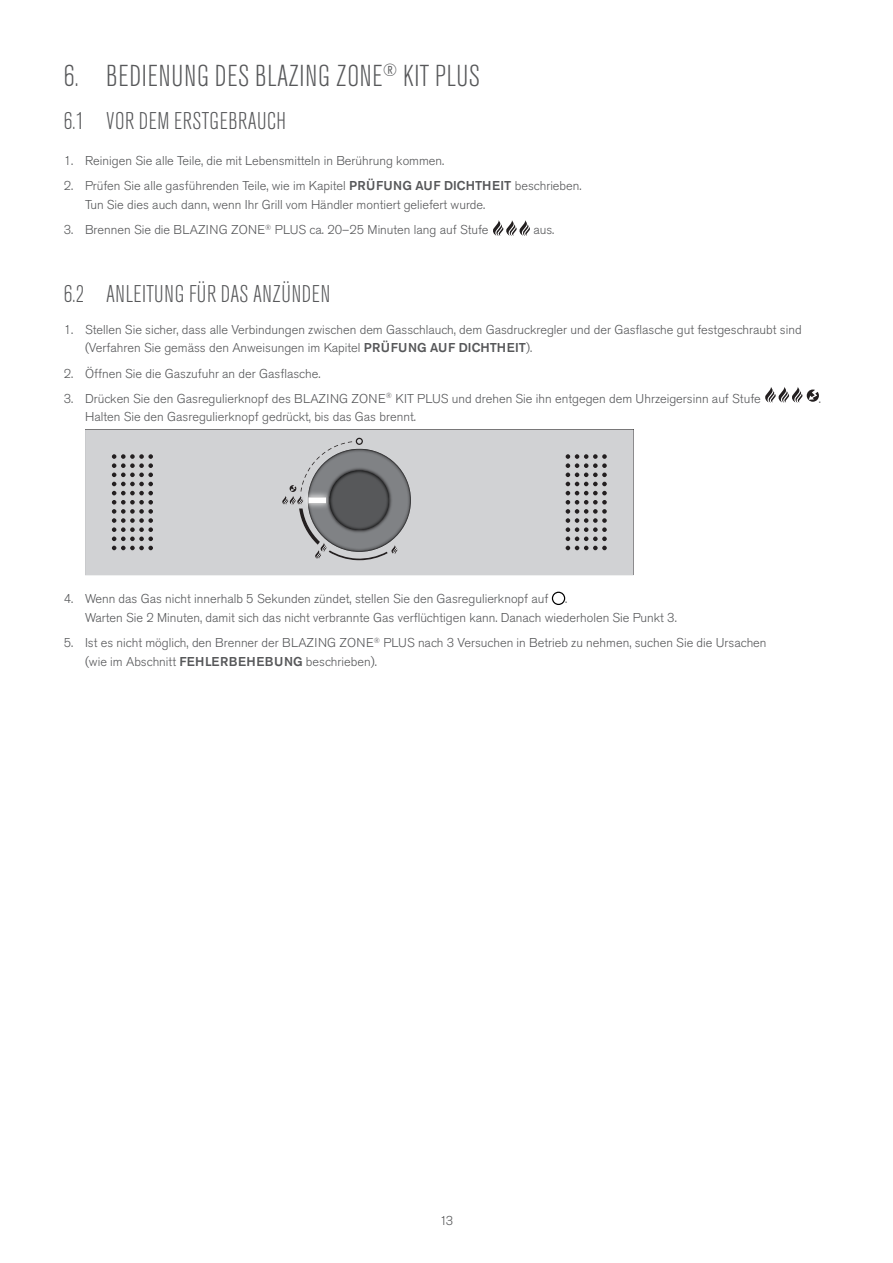
<style>
.page{position:relative;width:893px;height:1263px;background:#fff}
.page>*{position:absolute;margin:0;border:0;box-sizing:border-box;transform-origin:0 0}
.Main_Title{font:300 condensed 30px "Akzidenz Grotesk Pro";letter-spacing:.025em;color:#57585a}
.Sub_Title{font:300 condensed 24px "Akzidenz Grotesk Pro";letter-spacing:.02em;color:#57585a}
.t1{font:300 12.75px/18.8px "Akzidenz Grotesk Pro";color:#57585a}
.s1{font-weight:500}
</style>
<div class="page">
<svg style="left:493px;top:220px;width:37px;height:16px"></svg>
<svg style="left:765px;top:387px;width:54px;height:16px"></svg>
<div style="left:85px;top:429px;width:549px;height:146px;background:#d1d2d4"></div>
<svg style="left:308px;top:449px;width:102px;height:102px"></svg>
<svg style="left:282px;top:438px;width:115px;height:122px;background:#949597"></svg>
<div style="left:552px;top:592px;width:13px;height:13px;border:1px solid #000001;border-radius:50%"></div>
<p class="Main_Title" style="left:64px;top:56px;width:418px">6. BEDIENUNG DES BLAZING ZONE<sup>®</sup> KIT PLUS</p>
<p class="Sub_Title" style="left:64px;top:105px;width:224px">6.1 VOR DEM ERSTGEBRAUCH</p>
<p class="t1" style="left:64px;top:151px;width:382px">1. Reinigen Sie alle Teile, die mit Lebensmitteln in Berührung kommen.</p>
<p class="t1" style="left:85px;top:176px;width:498px;text-indent:-21px">2. Prüfen Sie alle gasführenden Teile, wie im Kapitel <span class="s1">PRÜFUNG AUF DICHTHEIT</span> beschrieben.<br>Tun Sie dies auch dann, wenn Ihr Grill vom Händler montiert geliefert wurde.</p>
<p class="t1" style="left:64px;top:220px;width:426px">3. Brennen Sie die BLAZING ZONE<sup>®</sup> PLUS ca. 20–25 Minuten lang auf Stufe</p>
<p class="t1" style="left:533px;top:220px;width:22px">aus.</p>
<p class="Sub_Title" style="left:64px;top:278px;width:268px">6.2 ANLEITUNG FÜR DAS ANZÜNDEN</p>
<p class="t1" style="left:85px;top:320px;width:718px;text-indent:-21px">1. Stellen Sie sicher, dass alle Verbindungen zwischen dem Gasschlauch, dem Gasdruckregler und der Gasflasche gut festgeschraubt sind (Verfahren Sie gemäss den Anweisungen im Kapitel <span class="s1">PRÜFUNG AUF DICHTHEIT</span>).</p>
<p class="t1" style="left:64px;top:364px;width:258px">2. Öffnen Sie die Gaszufuhr an der Gasflasche.</p>
<p class="t1" style="left:64px;top:389px;width:698px">3. Drücken Sie den Gasregulierknopf des BLAZING ZONE<sup>®</sup> KIT PLUS und drehen Sie ihn entgegen dem Uhrzeigersinn auf Stufe</p>
<p class="t1" style="left:819px;top:389px;width:4px">.</p>
<p class="t1" style="left:85px;top:408px;width:332px">Halten Sie den Gasregulierknopf gedrückt, bis das Gas brennt.</p>
<p class="t1" style="left:64px;top:589px;width:486px">4. Wenn das Gas nicht innerhalb 5 Sekunden zündet, stellen Sie den Gasregulierknopf auf</p>
<p class="t1" style="left:85px;top:589px;width:593px;text-indent:480px">.<br>Warten Sie 2 Minuten, damit sich das nicht verbrannte Gas verflüchtigen kann. Danach wiederholen Sie Punkt 3.</p>
<p class="t1" style="left:85px;top:633px;width:683px;text-indent:-21px">5. Ist es nicht möglich, den Brenner der BLAZING ZONE<sup>®</sup> PLUS nach 3 Versuchen in Betrieb zu nehmen, suchen Sie die Ursachen (wie im Abschnitt <span class="s1">FEHLERBEHEBUNG</span> beschrieben).</p>
<p class="t1" style="left:440px;top:1211px;width:15px">13</p>
</div>
